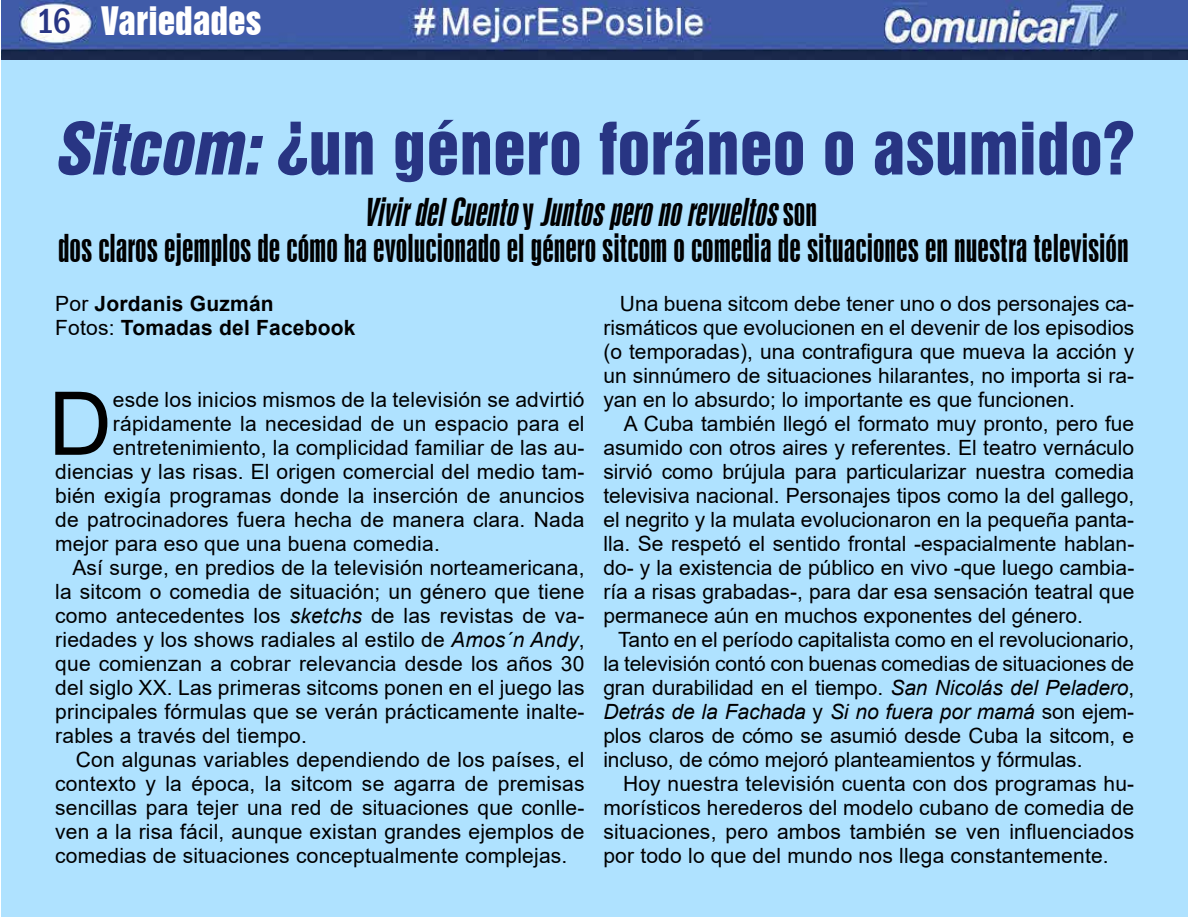
<style>
.page{position:relative;width:1188px;height:918px;background:#fff}
.page>*{position:absolute;margin:0;border:0;box-sizing:border-box;transform-origin:0 0}
.t1{font:88.05px "Arial";color:#000}
.t2{font:66px "Swiss 921 BT Regular A";letter-spacing:.01em;color:#283583}
.t3{font:36px/36px "Swiss 924 BT Regular B";color:#000;text-align:center}
.t4{font:36px "Swiss 921 BT Regular A";color:#fff}
.t5{font:21px/24px "Arial";letter-spacing:.01em;color:#000;text-align:justify}
.t6{font:700 21px/24px "Arial";letter-spacing:.01em;color:#000}
.s1{font-family:"Franklin Gothic";font-weight:500;font-stretch:condensed;color:#283583}
.s2{font-style:italic}
.s3{font-weight:400}
</style>
<div class="page">
<div style="left:1px;top:56px;width:1187px;height:861px;background:#afe2ff"></div>
<img style="left:3px;top:0;width:1185px;height:59px">
<h3 class="t4" style="left:36px;top:-2px;width:227px"><span class="s1">16</span> Variedades</h3>
<h2 class="t2" style="left:55px;top:105px;width:1081px"><span class="s2">SITCOM:</span>¿un género foráneo o asumido?</h2>
<h3 class="t3" style="left:58px;top:195px;width:1072px"><span class="s2">VivirdelCuento</span>y <span class="s2">Juntosperonorevueltos</span>s o n<br>dos claros ejemplos de cómo ha evolucionado el género sitcom o comedia de situaciones en nuestra televisión</h3>
<p class="t5" style="left:603px;top:291px;width:532px;text-indent:17px">Una buena sitcom debe tener uno o dos personajes ca&shy;rismáticos que evolucionen en el devenir de los episodios (o temporadas), una contrafigura que mueva la acción y un sinnúmero de situaciones hilarantes, no importa si ra&shy;yan en lo absurdo; lo importante es que funcionen.</p>
<p class="t5" style="left:603px;top:411px;width:533px;text-indent:20px">A Cuba también llegó el formato muy pronto, pero fue asumido con otros aires y referentes. El teatro vernáculo sirvió como brújula para particularizar nuestra comedia televisiva nacional. Personajes tipos como la del gallego, el negrito y la mulata evolucionaron en la pequeña panta&shy;lla. Se respetó el sentido frontal -espacialmente hablan&shy;do- y la existencia de público en vivo -que luego cambia&shy;ría a risas grabadas-, para dar esa sensación teatral que permanece aún en muchos exponentes del género.</p>
<p class="t5" style="left:603px;top:627px;width:532px;text-indent:15px">Tanto en el período capitalista como en el revolucionario, la televisión contó con buenas comedias de situaciones de gran durabilidad en el tiempo. <span class="s2">San Nicolás del Peladero</span>, <span class="s2">Detrás de la Fachada</span> y <span class="s2">Si no fuera por mamá</span> son ejem&shy;plos claros de cómo se asumió desde Cuba la sitcom, e incluso, de cómo mejoró planteamientos y fórmulas.</p>
<p class="t5" style="left:603px;top:771px;width:532px;text-indent:20px">Hoy nuestra televisión cuenta con dos programas hu&shy;morísticos herederos del modelo cubano de comedia de situaciones, pero ambos también se ven influenciados por todo lo que del mundo nos llega constantemente.</p>
<p class="t6" style="left:55px;top:292px;width:302px"><span class="s3">Por</span> Jordanis Guzmán<br><span class="s3">Fotos:</span> Tomadas del Facebook</p>
<h1 class="t1" style="left:48px;top:363px;width:65px">D</h1>
<p class="t5" style="left:113px;top:387px;width:473px">esde los inicios mismos de la televisión se advirtió</p>
<p class="t5" style="left:113px;top:411px;width:473px">rápidamente la necesidad de un espacio para el</p>
<p class="t5" style="left:113px;top:435px;width:473px">entretenimiento, la complicidad familiar de las au-</p>
<p class="t5" style="left:55px;top:459px;width:531px">diencias y las risas. El origen comercial del medio tam-</p>
<p class="t5" style="left:55px;top:483px;width:531px">bién exigía programas donde la inserción de anuncios</p>
<p class="t5" style="left:55px;top:507px;width:531px">de patrocinadores fuera hecha de manera clara. Nada</p>
<p class="t5" style="left:55px;top:531px;width:386px">mejor para eso que una buena comedia.</p>
<p class="t5" style="left:72px;top:555px;width:514px">Así surge, en predios de la televisión norteamericana,</p>
<p class="t5" style="left:55px;top:579px;width:531px">la sitcom o comedia de situación; un género que tiene</p>
<p class="t5" style="left:55px;top:603px;width:531px">como antecedentes los <span class="s2">sketchs</span> de las revistas de va-</p>
<p class="t5" style="left:55px;top:627px;width:531px">riedades y los shows radiales al estilo de <span class="s2">Amos´n Andy</span>,</p>
<p class="t5" style="left:55px;top:651px;width:531px">que comienzan a cobrar relevancia desde los años 30</p>
<p class="t5" style="left:55px;top:675px;width:531px">del siglo XX. Las primeras sitcoms ponen en el juego las</p>
<p class="t5" style="left:55px;top:699px;width:531px">principales fórmulas que se verán prácticamente inalte-</p>
<p class="t5" style="left:55px;top:723px;width:253px">rables a través del tiempo.</p>
<p class="t5" style="left:76px;top:747px;width:510px">Con algunas variables dependiendo de los países, el</p>
<p class="t5" style="left:55px;top:771px;width:531px">contexto y la época, la sitcom se agarra de premisas</p>
<p class="t5" style="left:55px;top:795px;width:531px">sencillas para tejer una red de situaciones que conlle-</p>
<p class="t5" style="left:55px;top:819px;width:531px">ven a la risa fácil, aunque existan grandes ejemplos de</p>
<p class="t5" style="left:55px;top:843px;width:514px">comedias de situaciones conceptualmente complejas.</p>
</div>
